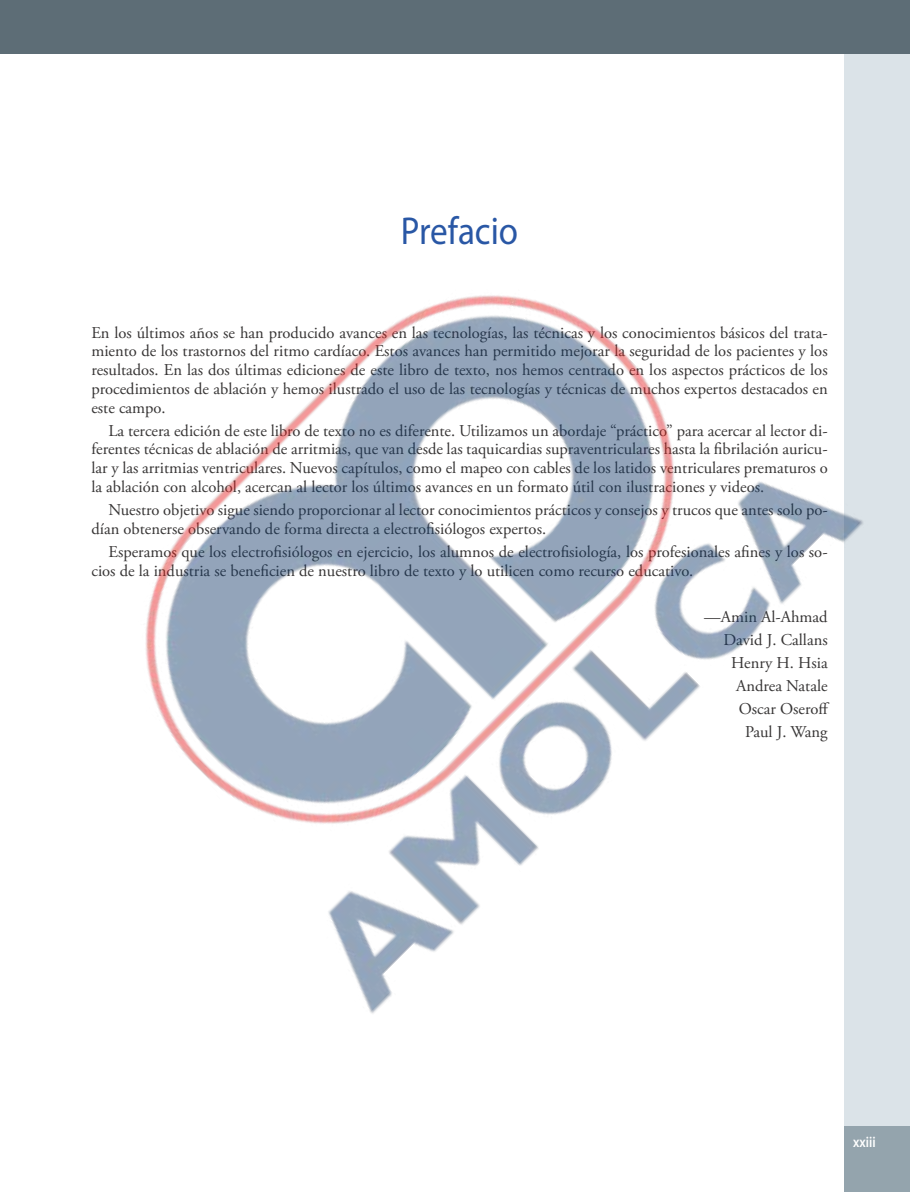
<style>
.page{position:relative;width:910px;height:1192px;background:#fff}
.page>*{position:absolute;margin:0;border:0;box-sizing:border-box;transform-origin:0 0}
.t1{font:39px "Myriad Pro";color:#2957a5;scale:.9 1}
.t2{font:16.5px/18.8px "Adobe Garamond Pro";color:#373535;text-align:justify}
.t3{font:600 15px "Myriad Pro";color:#fff;scale:.85 1}
</style>
<div class="page">
<div style="left:844px;top:0;width:65px;height:1192px;background:#dbe3e8"></div>
<div style="left:844px;top:1125px;width:65px;height:67px;background:#94a4ad"></div>
<div style="left:0;top:0;width:909px;height:53px;background:#5d6d76"></div>
<img style="left:145px;top:295px;width:718px;height:719px">
<h1 class="t1" style="left:401px;top:207px;width:132px">Prefacio</h1>
<p class="t2" style="left:91px;top:324px;width:737px">En los últimos años se han producido avances en las tecnologías, las técnicas y los conocimientos básicos del trata&shy;miento de los trastornos del ritmo cardíaco. Estos avances han permitido mejorar la seguridad de los pacientes y los resultados. En las dos últimas ediciones de este libro de texto, nos hemos centrado en los aspectos prácticos de los procedimientos de ablación y hemos ilustrado el uso de las tecnologías y técnicas de muchos expertos destacados en este campo.</p>
<p class="t2" style="left:91px;top:422px;width:737px;text-indent:17px">La tercera edición de este libro de texto no es diferente. Utilizamos un abordaje “práctico” para acercar al lector di&shy;ferentes técnicas de ablación de arritmias, que van desde las taquicardias supraventriculares hasta la fibrilación auricu&shy;lar y las arritmias ventriculares. Nuevos capítulos, como el mapeo con cables de los latidos ventriculares prematuros o la ablación con alcohol, acercan al lector los últimos avances en un formato útil con ilustraciones y videos.</p>
<p class="t2" style="left:91px;top:501px;width:737px;text-indent:17px">Nuestro objetivo sigue siendo proporcionar al lector conocimientos prácticos y consejos y trucos que antes solo po&shy;dían obtenerse observando de forma directa a electrofisiólogos expertos.</p>
<p class="t2" style="left:91px;top:543px;width:737px;text-indent:17px">Esperamos que los electrofisiólogos en ejercicio, los alumnos de electrofisiología, los profesionales afines y los so&shy;cios de la industria se beneficien de nuestro libro de texto y lo utilicen como recurso educativo.</p>
<p class="t2" style="left:704px;top:605px;width:127px;line-height:23px;text-align:right">—Amin Al-Ahmad<br>David J. Callans<br>Henry H. Hsia<br>Andrea Natale<br>Oscar Oseroff<br>Paul J. Wang</p>
<p class="t3" style="left:852px;top:1132px;width:28px">xxiii</p>
</div>
